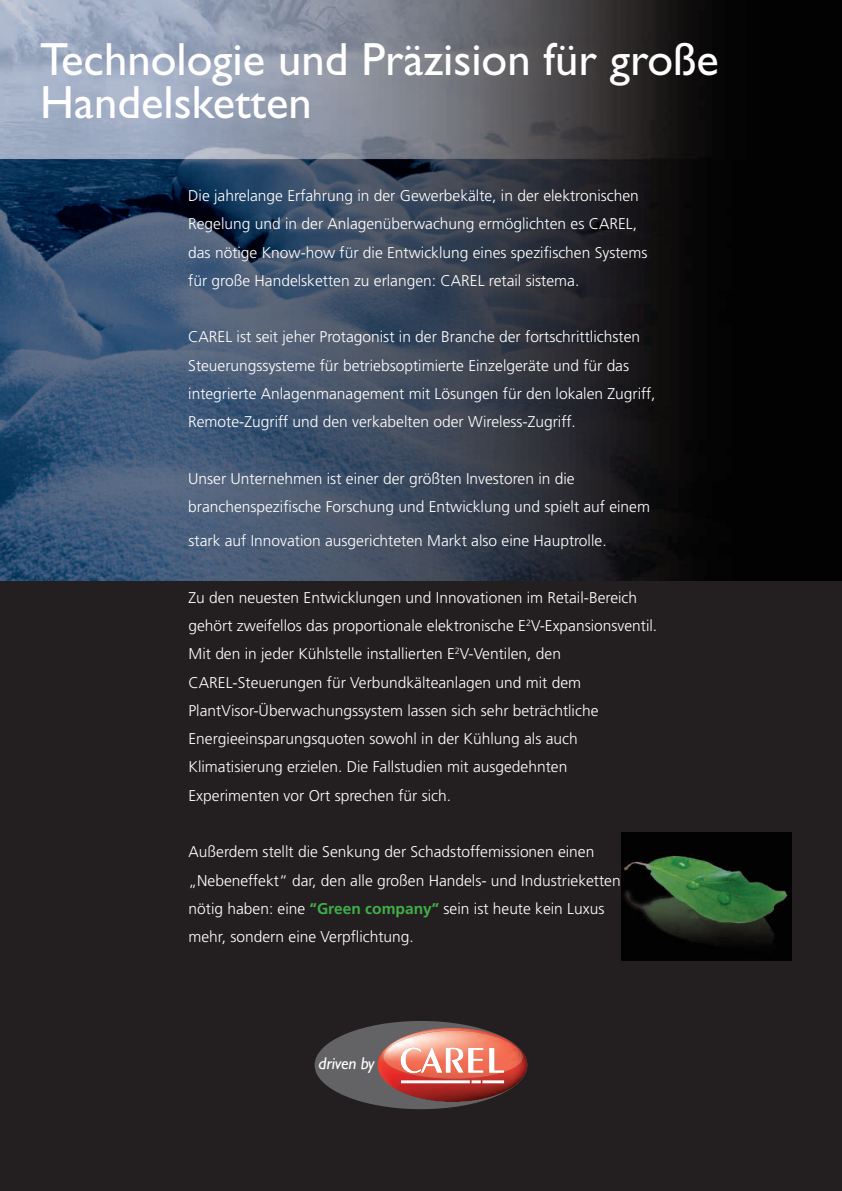
<style>
.page{position:relative;width:842px;height:1191px;background:#231f20}
.page>*{position:absolute;margin:0;border:0;box-sizing:border-box;transform-origin:0 0}
.t1{font:46.7px/42.4px "Gill Sans";color:#fff}
.t2{font:italic 17.1px "Gill Sans";letter-spacing:-.015em;color:#fff}
.t3{font:300 15.6px/28.3px "Frutiger";color:#fff}
.s1{font-weight:700;color:#40ae49}
</style>
<div class="page">
<div style="left:315px;top:1021px;width:212px;height:88px;background:#636366;border-radius:50%"></div>
<img style="left:377px;top:1028px;width:150px;height:74px">
<svg style="left:401px;top:1080px;width:80px;height:3px"></svg>
<hr style="left:482px;top:1080px;width:22px;height:3px;background:#fff">
<img style="left:383px;top:1031px;width:140px;height:48px">
<svg style="left:489px;top:1048px;width:15px;height:25px"></svg>
<svg style="left:400px;top:1047px;width:83px;height:26px;background:#f4ad9e"></svg>
<img style="left:0;top:0;width:842px;height:581px">
<img style="left:621px;top:833px;width:171px;height:127px">
<h1 class="t1" style="left:40px;top:43px;width:680px">Technologie und Präzision für große<br>Handelsketten</h1>
<p class="t3" style="left:188px;top:183px;width:461px">Die jahrelange Erfahrung in der Gewerbekälte, in der elektronischen Regelung und in der Anlagenüberwachung ermöglichten es CAREL, das nötige Know-how für die Entwicklung eines spezifischen Systems für große Handelsketten zu erlangen: CAREL retail sistema.</p>
<p class="t3" style="left:188px;top:324px;width:469px">CAREL ist seit jeher Protagonist in der Branche der fortschrittlichsten Steuerungssysteme für betriebsoptimierte Einzelgeräte und für das integrierte Anlagenmanagement mit Lösungen für den lokalen Zugriff, Remote-Zugriff und den verkabelten oder Wireless-Zugriff.</p>
<p class="t3" style="left:188px;top:465px;width:463px">Unser Unternehmen ist einer der größten Investoren in die branchenspezifische Forschung und Entwicklung und spielt auf einem</p>
<p class="t3" style="left:189px;top:528px;width:420px">stark auf Innovation ausgerichteten Markt also eine Hauptrolle.</p>
<p class="t3" style="left:189px;top:584px;width:470px">Zu den neuesten Entwicklungen und Innovationen im Retail-Bereich gehört zweifellos das proportionale elektronische E<sup>2</sup>V-Expansionsventil.<br>Mit den in jeder Kühlstelle installierten E<sup>2</sup>V-Ventilen, den CAREL-Steuerungen für Verbundkälteanlagen und mit dem PlantVisor-Überwachungssystem lassen sich sehr beträchtliche Energieeinsparungsquoten sowohl in der Kühlung als auch Klimatisierung erzielen. Die Fallstudien mit ausgedehnten Experimenten vor Ort sprechen für sich.</p>
<p class="t3" style="left:189px;top:839px;width:434px">Außerdem stellt die Senkung der Schadstoffemissionen einen „Nebeneffekt“ dar, den alle großen Handels- und Industrieketten nötig haben: eine <span class="s1">“Green company”</span> sein ist heute kein Luxus mehr, sondern eine Verpflichtung.</p>
<p class="t2" style="left:319px;top:1057px;width:58px">driven by</p>
</div>
